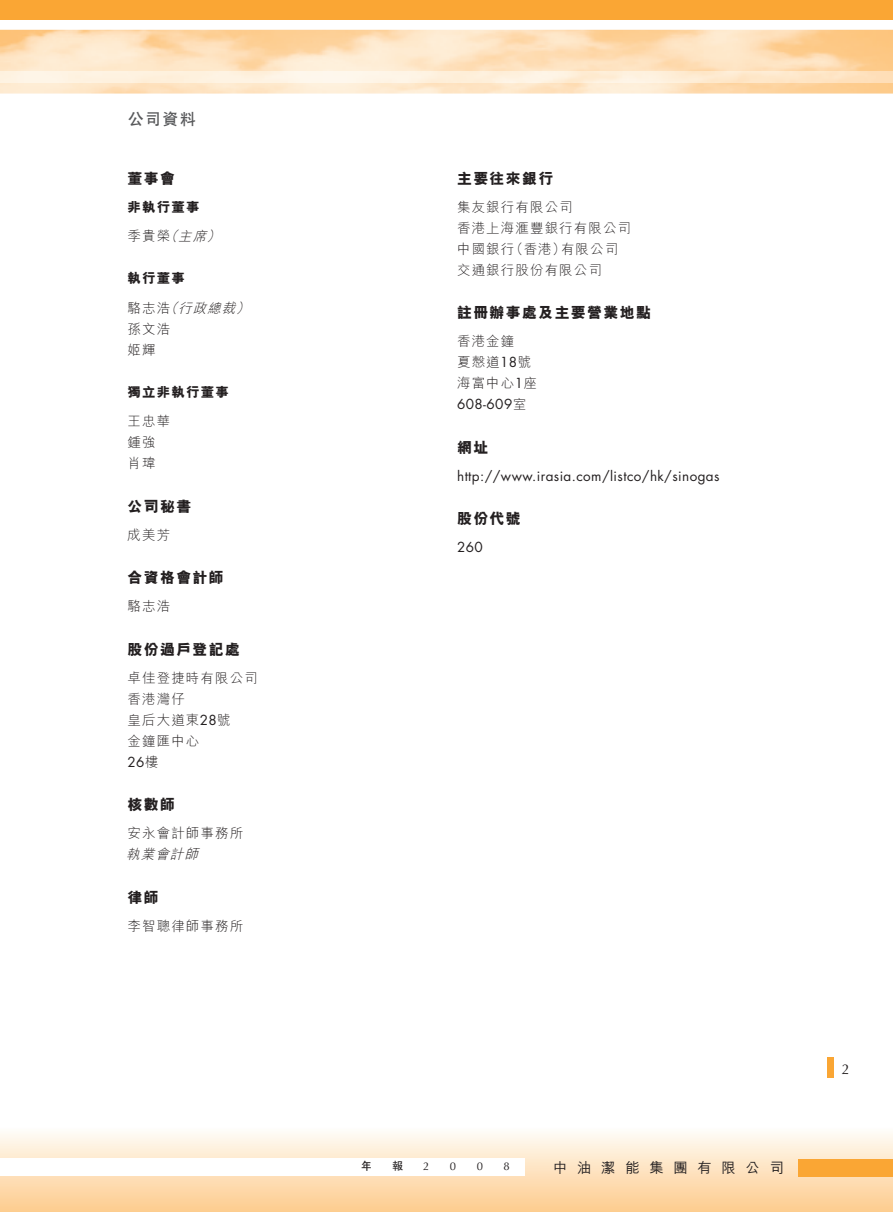
<style>
.page{position:relative;width:893px;height:1212px;background:#fff}
.page>*{position:absolute;margin:0;border:0;box-sizing:border-box;transform-origin:0 0}
.t1{font:16.5px "C Hei 2 HK Bold B5 pc H";color:#57585a}
.t2{font:15px "M Hei HK Xbold B5 pc H";letter-spacing:.085em;color:#231f20}
.t3{font:14.25px "M Hei HK Medium B5 pc H";letter-spacing:.69em;color:#231f20}
.t4{font:14.25px "Optima LT Std";color:#231f20}
.t5{font:13.5px/21px "M Hei HK Light B5 pc H";letter-spacing:.08em;color:#231f20}
.t6{font:13.5px "Futura Std";letter-spacing:.03em;color:#231f20}
.t7{font:13.5px "M Hei HK Xbold B5 pc H";letter-spacing:.085em;color:#231f20}
.t8{font:italic 13.5px "M Hei HK Light B5 pc H";color:#231f20}
.t9{font:11.25px "Optima LT Std";color:#231f20}
.t10{font:11.25px "C Hei 2 HK Bold B5 pc H";color:#231f20}
.s1{font-style:normal}
.s2{font-style:italic}
.s3{font-family:"Futura Std"}
.s4{font-family:"M Hei HK Light B5 pc H"}
</style>
<div class="page">
<div style="left:0;top:1107px;width:893px;height:105px;background:linear-gradient(to bottom,#fff,#fdcd91)"></div>
<div style="left:827px;top:1057px;width:6px;height:21px;background:#faa634"></div>
<div style="left:0;top:0;width:893px;height:20px;background:#faa634"></div>
<div style="left:799px;top:1159px;width:94px;height:17px;background:#faa634"></div>
<div style="left:0;top:1158px;width:525px;height:17px;background:#fff"></div>
<p class="t1" style="left:128px;top:113px;width:70px">公司資料</p>
<p class="t2" style="left:128px;top:172px;width:49px">董事會</p>
<p class="t7" style="left:128px;top:201px;width:74px">非執行董事</p>
<p class="t8" style="left:128px;top:231px;width:98px"><span class="s1">季貴榮</span>（主席）</p>
<p class="t7" style="left:128px;top:273px;width:59px">執行董事</p>
<p class="t5" style="left:128px;top:299px;width:127px">駱志浩<span class="s2">（行政總裁）</span>孫文浩<br>姬輝</p>
<p class="t7" style="left:128px;top:386px;width:103px">獨立非執行董事</p>
<p class="t5" style="left:128px;top:412px;width:44px">王忠華鍾強肖瑋</p>
<p class="t2" style="left:128px;top:500px;width:65px">公司秘書</p>
<p class="t5" style="left:128px;top:526px;width:44px">成美芳</p>
<p class="t2" style="left:128px;top:572px;width:98px">合資格會計師</p>
<p class="t5" style="left:128px;top:597px;width:44px">駱志浩</p>
<p class="t2" style="left:128px;top:643px;width:114px">股份過戶登記處</p>
<p class="t5" style="left:128px;top:669px;width:132px">卓佳登捷時有限公司香港灣仔<br>皇后大道東<span class="s3">28</span>號<br>金鐘匯中心</p>
<p class="t6" style="left:128px;top:757px;width:32px">26<span class="s4">樓</span></p>
<p class="t2" style="left:128px;top:799px;width:49px">核數師</p>
<p class="t5" style="left:128px;top:824px;width:117px">安永會計師事務所</p>
<p class="t8" style="left:126px;top:849px;width:77px">執業會計師</p>
<p class="t2" style="left:128px;top:891px;width:33px">律師</p>
<p class="t5" style="left:128px;top:917px;width:117px">李智聰律師事務所</p>
<p class="t2" style="left:457px;top:172px;width:98px">主要往來銀行</p>
<p class="t5" style="left:457px;top:198px;width:175px">集友銀行有限公司<br>香港上海滙豐銀行有限公司中國銀行（香港）有限公司交通銀行股份有限公司</p>
<p class="t2" style="left:457px;top:307px;width:195px">註冊辦事處及主要營業地點</p>
<p class="t5" style="left:457px;top:332px;width:81px">香港金鐘<br>夏愨道<span class="s3">18</span>號海富中心<span class="s3">1</span>座</p>
<p class="t6" style="left:457px;top:400px;width:71px">608-609<span class="s4">室</span></p>
<p class="t2" style="left:457px;top:441px;width:33px">網址</p>
<p class="t6" style="left:457px;top:471px;width:264px">http://www.irasia.com/listco/hk/sinogas</p>
<p class="t2" style="left:457px;top:513px;width:65px">股份代號</p>
<p class="t6" style="left:457px;top:543px;width:27px">260</p>
<p class="t10" style="left:361px;top:1162px;width:13px">年</p>
<p class="t10" style="left:392px;top:1162px;width:13px">報</p>
<p class="t9" style="left:423px;top:1159px;width:8px">2</p>
<p class="t9" style="left:450px;top:1159px;width:8px">0</p>
<p class="t9" style="left:477px;top:1159px;width:8px">0</p>
<p class="t9" style="left:503px;top:1159px;width:8px">8</p>
<p class="t3" style="left:553px;top:1162px;width:232px">中油潔能集團有限公司</p>
<p class="t4" style="left:842px;top:1061px;width:9px">2</p>
</div>
